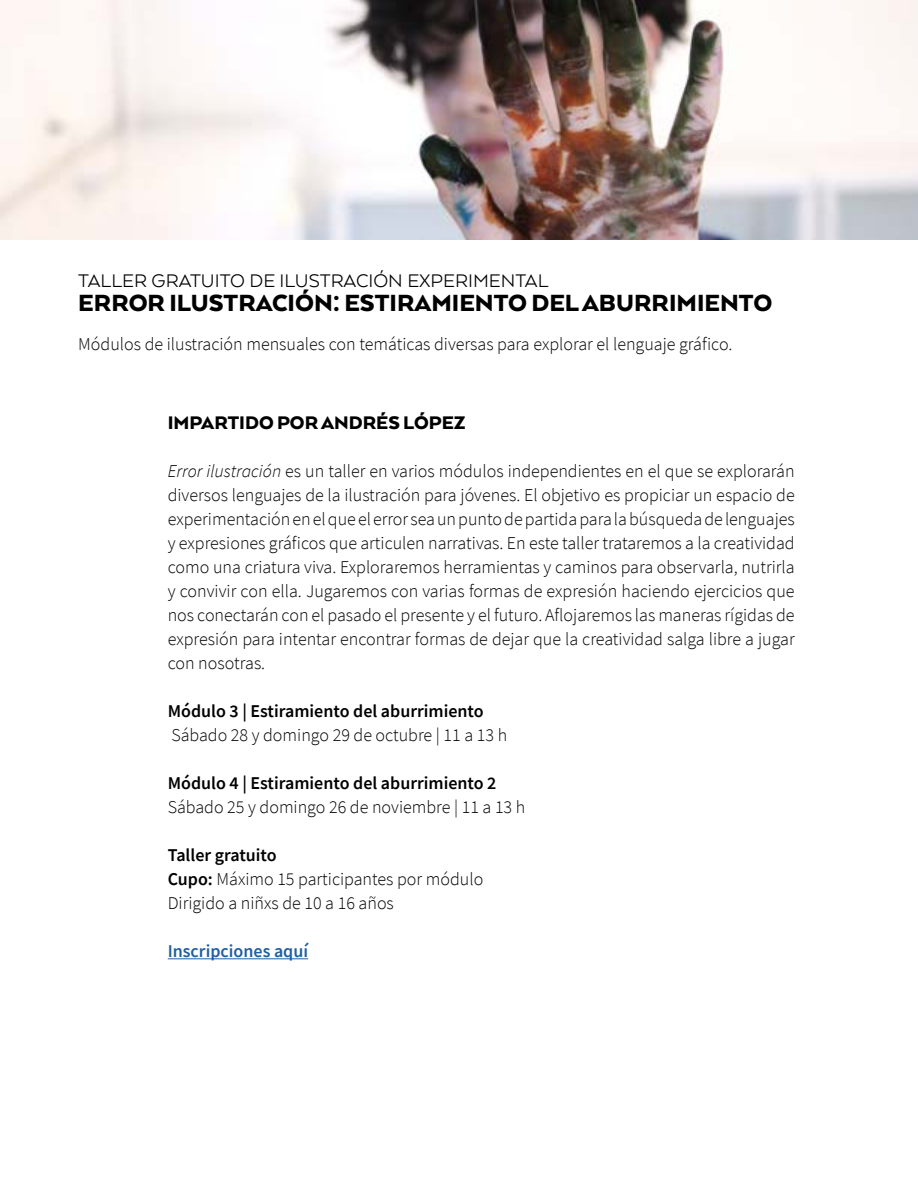
<style>
.page{position:relative;width:918px;height:1188px;background:#fff}
.page>*{position:absolute;margin:0;border:0;box-sizing:border-box;transform-origin:0 0}
.t1{font:900 27px "Arquitecta";color:#000}
.t2{font:21px "Arquitecta";color:#000}
.t3{font:900 21px "Arquitecta";color:#000}
.t4{font:300 18px/24px "Source Sans Pro";color:#000;text-align:justify}
.t5{font:600 18px "Source Sans Pro";color:#000}
.t6{font:600 18px "Source Sans Pro";color:#215f9f}
.s1{font-style:italic}
.s2{font-weight:600}
</style>
<div class="page">
<hr style="left:168px;top:958px;width:140px;height:1px;background:#215f9f">
<img style="left:0;top:0;width:918px;height:239px">
<p class="t2" style="left:78px;top:268px;width:472px">TALLER GRATUITO DE ILUSTRACIÓN EXPERIMENTAL</p>
<h1 class="t1" style="left:78px;top:286px;width:696px">ERROR ILUSTRACIÓN: ESTIRAMIENTO DEL ABURRIMIENTO</h1>
<p class="t4" style="left:78px;top:332px;width:656px">Módulos de ilustración mensuales con temáticas diversas para explorar el lenguaje gráfico.</p>
<p class="t3" style="left:168px;top:410px;width:299px">IMPARTIDO POR ANDRÉS LÓPEZ</p>
<p class="t4" style="left:168px;top:460px;width:629px"><span class="s1">Error ilustración</span> es un taller en varios módulos independientes en el que se explorarán diversos lenguajes de la ilustración para jóvenes. El objetivo es propiciar un espacio de experimentación en el que el error sea un punto de partida para la búsqueda de lenguajes y expresiones gráficos que articulen narrativas. En este taller trataremos a la creatividad como una criatura viva. Exploraremos herramientas y caminos para observarla, nutrirla y convivir con ella. Jugaremos con varias formas de expresión haciendo ejercicios que nos conectarán con el pasado el presente y el futuro. Aflojaremos las maneras rígidas de expresión para intentar encontrar formas de dejar que la creatividad salga libre a jugar con nosotras.</p>
<p class="t5" style="left:168px;top:700px;width:317px">Módulo 3 | Estiramiento del aburrimiento</p>
<p class="t4" style="left:171px;top:723px;width:337px">Sábado 28 y domingo 29 de octubre | 11 a 13 h</p>
<p class="t5" style="left:168px;top:772px;width:330px">Módulo 4 | Estiramiento del aburrimiento 2</p>
<p class="t4" style="left:168px;top:795px;width:359px">Sábado 25 y domingo 26 de noviembre | 11 a 13 h</p>
<p class="t4" style="left:168px;top:843px;width:317px;text-align:left"><span class="s2">Taller gratuito<br>Cupo:</span> Máximo 15 participantes por módulo<br>Dirigido a niñxs de 10 a 16 años</p>
<p class="t6" style="left:168px;top:940px;width:142px">Inscripciones aquí</p>
</div>
